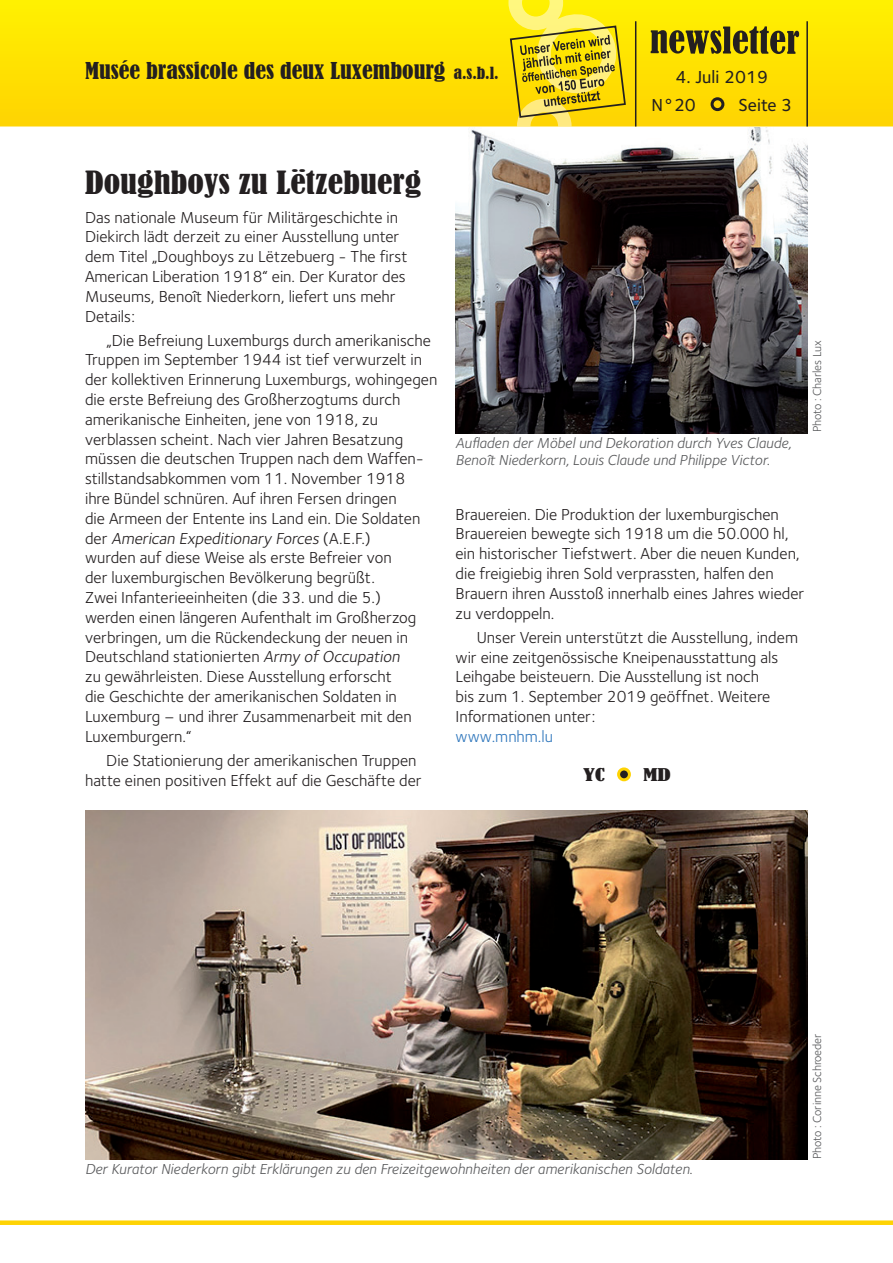
<style>
.page{position:relative;width:893px;height:1263px;background:#fff}
.page>*{position:absolute;margin:0;border:0;box-sizing:border-box;transform-origin:0 0}
.t1{font:condensed 30px "Bernard";color:#231f20;scale:1.15 1}
.t2{font:condensed 21.75px "Bernard";color:#231f20;scale:1.1 1}
.t3{font:18px/28.5px "Foundry Sterling Medium CE";color:#231f20}
.t4{font:16.5px/19.8px "Foundry Sterling Book CE";color:#231f20}
.t5{font:16.5px "Foundry Sterling Book CE";color:#2e76bc}
.t6{font:condensed 16.5px "Bernard";color:#231f20;scale:1.5 1}
.t7{font:15px/16.5px "Foundry Sterling Book Italic CE";color:#57585a}
.t8{font:12px "Foundry Sterling Book CE";letter-spacing:-.01em;color:#57585a}
.s1{font-size:15.75px}
.s2{font-style:italic}
</style>
<div class="page">
<svg style="left:0;top:0;width:893px;height:126px;background:#fee201"></svg>
<svg style="left:651px;top:26px;width:148px;height:28px;background:#8e8110"></svg>
<div style="left:712px;top:99px;width:11px;height:11px;background:#fed304;border-radius:50%"></div>
<div style="left:711px;top:97px;width:13px;height:14px;border:3px solid #231f20;border-radius:50%"></div>
<div style="left:0;top:1220px;width:893px;height:5px;background:#fed304"></div>
<hr style="left:806px;top:21px;width:2px;height:105px;background:#231f20">
<svg style="left:453px;top:66px;width:46px;height:14px"></svg>
<svg style="left:508px;top:0;width:129px;height:126px;background:#dfca23"></svg>
<div style="left:619px;top:769px;width:10px;height:11px;background:#231f20;border-radius:50%"></div>
<div style="left:617px;top:767px;width:14px;height:14px;border:3px solid #fed304;border-radius:50%"></div>
<img style="left:85px;top:810px;width:723px;height:349px">
<img style="left:455px;top:127px;width:353px;height:306px">
<h2 class="t2" style="left:85px;top:58px;width:378px">Musée brassicole des deux Luxembourg <span class="s1">a.s.b.l.</span></h2>
<p class="t3" style="left:651px;top:63px;width:118px;text-indent:24px">4. Juli 2019<br>N°20</p>
<p class="t3" style="left:738px;top:91px;width:55px">Seite 3</p>
<h1 class="t1" style="left:85px;top:165px;width:294px">Doughboys zu Lëtzebuerg</h1>
<p class="t4" style="left:85px;top:207px;width:324px">Das nationale Museum für Militärgeschichte in Diekirch lädt derzeit zu einer Ausstellung unter dem Titel „Doughboys zu Lëtzebuerg - The first American Liberation 1918“ ein. Der Kurator des Museums, Benoît Niederkorn, liefert uns mehr Details:</p>
<p class="t4" style="left:85px;top:330px;width:354px;text-indent:21px">„Die Befreiung Luxemburgs durch amerikanische Truppen im September 1944 ist tief verwurzelt in der kollektiven Erinnerung Luxemburgs, wohingegen die erste Befreiung des Großherzogtums durch amerikanische Einheiten, jene von 1918, zu verblassen scheint. Nach vier Jahren Besatzung müssen die deutschen Truppen nach dem Waffen&shy;stillstandsabkommen vom 11. November 1918<br>ihre Bündel schnüren. Auf ihren Fersen dringen<br>die Armeen der Entente ins Land ein. Die Soldaten<br>d e r <span class="s2">American Expeditionary Forces</span> ( A . E . F. )<br>wurden auf diese Weise als erste Befreier von<br>der luxemburgischen Bevölkerung begrüßt.<br>Zwei Infanterieeinheiten (die 33. und die 5.)<br>werden einen längeren Aufenthalt im Großherzog verbringen, um die Rückendeckung der neuen in Deutschland stationierten <span class="s2">Army of Occupation<br></span>zu gewährleisten. Diese Ausstellung erforscht<br>die Geschichte der amerikanischen Soldaten in Luxemburg – und ihrer Zusammenarbeit mit den Luxemburgern.“</p>
<p class="t4" style="left:85px;top:750px;width:338px;text-indent:21px">Die Stationierung der amerikanischen Truppen hatte einen positiven Effekt auf die Geschäfte der</p>
<p class="t7" style="left:455px;top:435px;width:337px">Aufladen der Möbel und Dekoration durch Yves Claude,<br>Benoît Niederkorn, Louis Claude und Philippe Victor.</p>
<p class="t8" style="left:810px;top:432px;width:93px;rotate:-90deg">Photo : Charles Lux</p>
<p class="t4" style="left:455px;top:504px;width:350px">Brauereien. Die Produktion der luxemburgischen Brauereien bewegte sich 1918 um die 50.000 hl, ein historischer Tiefstwert. Aber die neuen Kunden, die freigiebig ihren Sold verprassten, halfen den Brauern ihren Ausstoß innerhalb eines Jahres wieder zu verdoppeln.</p>
<p class="t4" style="left:455px;top:627px;width:344px;text-indent:21px">Unser Verein unterstützt die Ausstellung, indem wir eine zeitgenössische Kneipenausstattung als Leihgabe beisteuern. Die Ausstellung ist noch<br>bis zum 1. September 2019 geöffnet. Weitere Informationen unter:</p>
<p class="t5" style="left:455px;top:727px;width:99px">www.mnhm.lu</p>
<p class="t6" style="left:583px;top:765px;width:16px">YC</p>
<p class="t6" style="left:643px;top:765px;width:20px">MD</p>
<p class="t7" style="left:85px;top:1161px;width:609px">Der Kurator Niederkorn gibt Erklärungen zu den Freizeitgewohnheiten der amerikanischen Soldaten.</p>
<p class="t8" style="left:810px;top:1159px;width:127px;rotate:-90deg">Photo : Corinne Schroeder</p>
</div>
